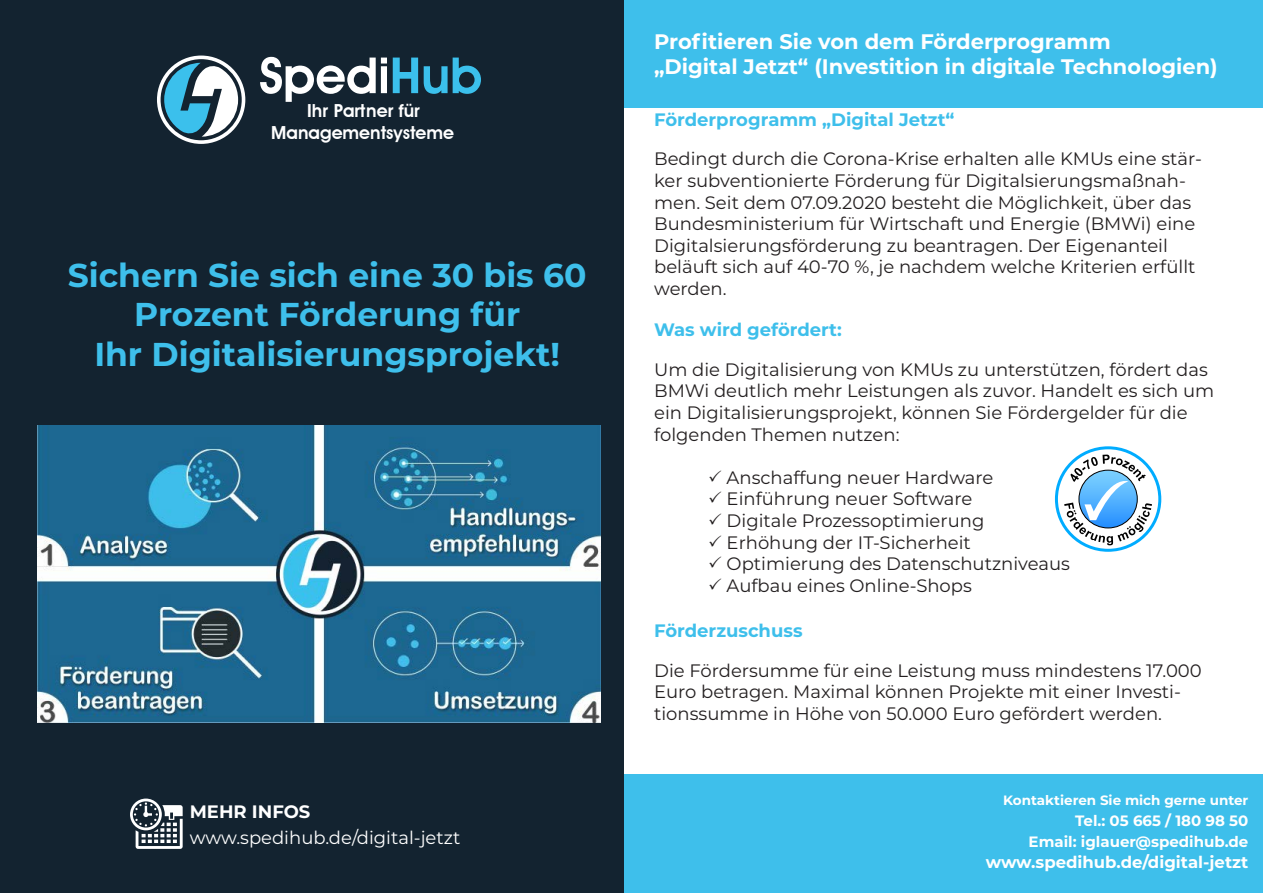
<style>
.page{position:relative;width:1263px;height:893px;background:#fff}
.page>*{position:absolute;margin:0;border:0;box-sizing:border-box;transform-origin:0 0}
.t1{font:700 33px/39.6px "Montserrat";color:#3ebfeb;text-align:center}
.t2{font:700 21px/25.5px "Montserrat";color:#fff}
.t3{font:18px/21.6px "Montserrat";color:#231f20}
.t4{font:700 18px "Montserrat";color:#3ebfeb}
.t5{font:600 18px/21.6px "Avant Garde IT Cby BT";color:#fff;text-align:center}
.t6{font:18px "Montserrat";color:#fff}
.t7{font:700 18px "Montserrat";color:#fff}
.t8{font:700 16.5px "Montserrat";color:#fff}
.t9{font:700 15px/21px "Montserrat";color:#fff;text-align:right}
.t10{font:700 13.5px "Montserrat";color:#fff}
</style>
<div class="page">
<div style="left:615px;top:775px;width:648px;height:118px;background:#3ebfeb"></div>
<div style="left:0;top:0;width:1263px;height:107px;background:#3ebfeb"></div>
<div style="left:0;top:0;width:623px;height:893px;background:#132330"></div>
<svg style="left:130px;top:798px;width:53px;height:51px"></svg>
<svg style="left:1056px;top:448px;width:104px;height:102px"></svg>
<div style="left:1055px;top:446px;width:106px;height:106px;border:3px solid #00acff;border-radius:50%"></div>
<svg style="left:1064px;top:455px;width:88px;height:90px"></svg>
<img style="left:38px;top:425px;width:562px;height:298px">
<svg style="left:157px;top:56px;width:88px;height:88px"></svg>
<svg style="left:260px;top:57px;width:127px;height:45px"></svg>
<svg style="left:393px;top:58px;width:25px;height:35px"></svg>
<svg style="left:424px;top:58px;width:57px;height:36px"></svg>
<p class="t5" style="left:271px;top:100px;width:184px">Ihr Partner für<br>Managementsysteme</p>
<h1 class="t1" style="left:68px;top:253px;width:520px">Sichern Sie sich eine 30 bis 60<br>Prozent Förderung für<br>Ihr Digitalisierungsprojekt!</h1>
<p class="t7" style="left:190px;top:798px;width:122px">MEHR INFOS</p>
<p class="t6" style="left:190px;top:825px;width:272px">www.spedihub.de/digital-jetzt</p>
<p class="t2" style="left:654px;top:28px;width:565px">Profitieren Sie von dem Förderprogramm<br>„Digital Jetzt“ (Investition in digitale Technologien)</p>
<p class="t4" style="left:654px;top:106px;width:302px">Förderprogramm „Digital Jetzt“</p>
<p class="t3" style="left:654px;top:147px;width:549px">Bedingt durch die Corona-Krise erhalten alle KMUs eine stär&shy;ker subventionierte Förderung für Digitalsierungsmaßnah&shy;men. Seit dem 07.09.2020 besteht die Möglichkeit, über das Bundesministerium für Wirtschaft und Energie (BMWi) eine Digitalsierungsförderung zu beantragen. Der Eigenanteil beläuft sich auf 40-70 %, je nachdem welche Kriterien erfüllt werden.</p>
<p class="t4" style="left:654px;top:317px;width:189px">Was wird gefördert:</p>
<p class="t3" style="left:654px;top:358px;width:562px">Um die Digitalisierung von KMUs zu unterstützen, fördert das BMWi deutlich mehr Leistungen als zuvor. Handelt es sich um ein Digitalisierungsprojekt, können Sie Fördergelder für die folgenden Themen nutzen:</p>
<p class="t3" style="left:727px;top:466px;width:345px">Anschaffung neuer Hardware<br>Einführung neuer Software<br>Digitale Prozessoptimierung<br>Erhöhung der IT-Sicherheit<br>Optimierung des Datenschutzniveaus<br>Aufbau eines Online-Shops</p>
<p class="t4" style="left:654px;top:617px;width:150px">Förderzuschuss</p>
<p class="t3" style="left:654px;top:659px;width:549px">Die Fördersumme für eine Leistung muss mindestens 17.000<br>Euro betragen. Maximal können Projekte mit einer Investi&shy;tionssumme in Höhe von 50.000 Euro gefördert werden.</p>
<p class="t10" style="left:1003px;top:790px;width:247px">Kontaktieren Sie mich gerne unter</p>
<p class="t9" style="left:1029px;top:809px;width:221px">Tel.: 05 665 / 180 98 50<br>Email: iglauer@spedihub.de</p>
<p class="t8" style="left:986px;top:850px;width:264px">www.spedihub.de/digital-jetzt</p>
</div>
